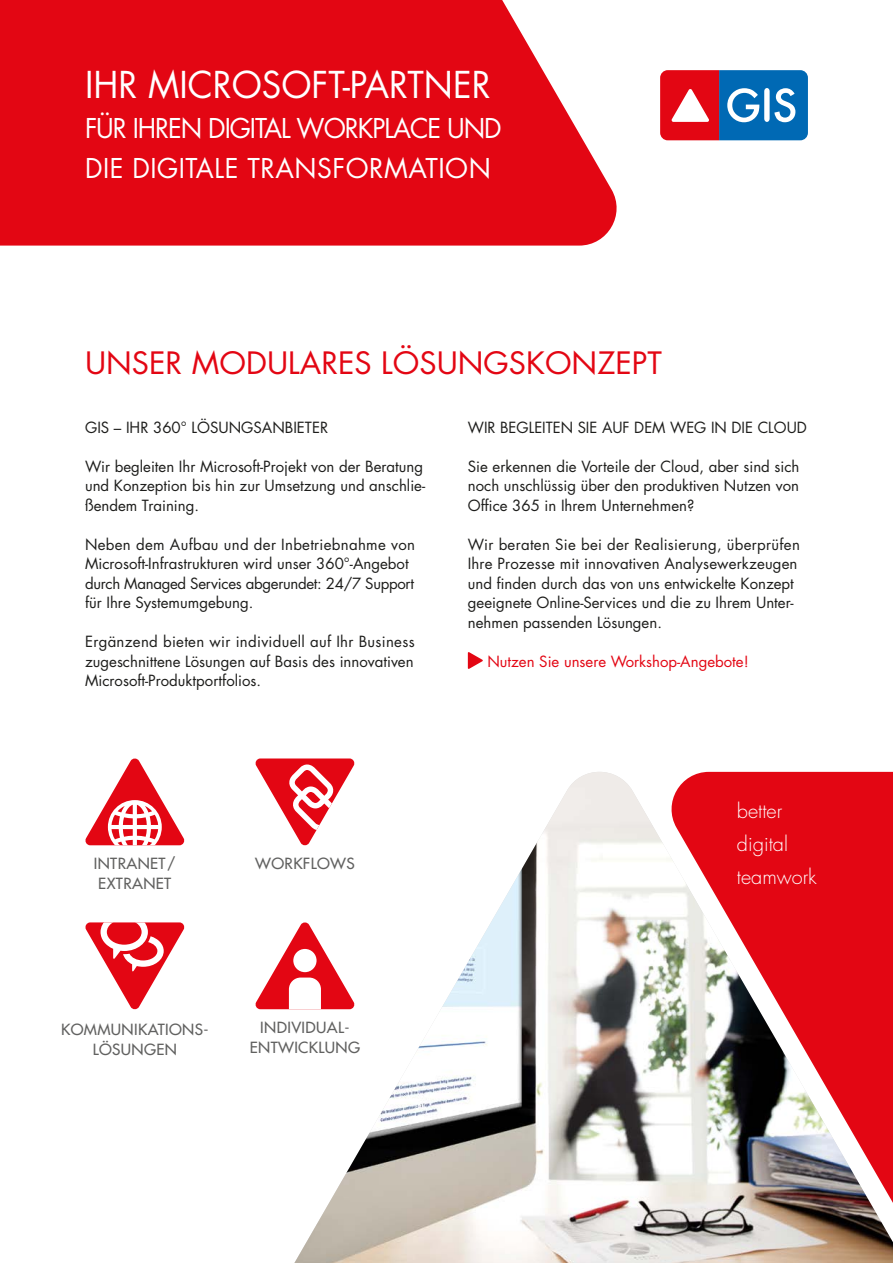
<style>
.page{position:relative;width:893px;height:1263px;background:#fff}
.page>*{position:absolute;margin:0;border:0;box-sizing:border-box;transform-origin:0 0}
.t1{font:36px "Futura";color:#fff}
.t2{font:30px "Futura";color:#e30613}
.t3{font:26.55px/39.9px "Futura";letter-spacing:-.04em;color:#fff}
.t4{font:300 19.95px/33.2px "Futura";color:#fff}
.t5{font:15px/19.5px "Futura";color:#1d1d1b}
.t6{font:15px/19.5px "Futura";letter-spacing:.025em;color:#616160;text-align:center}
.t7{font:15px "Futura";color:#e30613}
</style>
<div class="page">
<svg style="left:468px;top:652px;width:15px;height:17px"></svg>
<svg style="left:85px;top:758px;width:100px;height:87px"></svg>
<svg style="left:85px;top:922px;width:100px;height:88px"></svg>
<svg style="left:255px;top:758px;width:100px;height:8px"></svg>
<svg style="left:660px;top:70px;width:148px;height:70px;background:#76608a"></svg>
<svg style="left:255px;top:766px;width:638px;height:244px"></svg>
<img style="left:294px;top:772px;width:599px;height:491px">
<svg style="left:0;top:0;width:617px;height:246px;background:#e51925"></svg>
<h1 class="t1" style="left:85px;top:62px;width:407px">IHR MICROSOFT-PARTNER</h1>
<h3 class="t3" style="left:85px;top:108px;width:418px">FÜR IHREN DIGITAL WORKPLACE UND<br>DIE DIGITALE TRANSFORMATION</h3>
<h2 class="t2" style="left:85px;top:344px;width:578px">UNSER MODULARES LÖSUNGSKONZEPT</h2>
<p class="t5" style="left:85px;top:417px;width:245px">GIS – IHR 360° LÖSUNGSANBIETER</p>
<p class="t5" style="left:85px;top:456px;width:342px">Wir begleiten Ihr Microsoft-Projekt von der Beratung und Konzeption bis hin zur Umsetzung und anschlie&shy;ßendem Training.</p>
<p class="t5" style="left:85px;top:534px;width:331px">Neben dem Aufbau und der Inbetriebnahme von Microsoft-Infrastrukturen wird unser 360°-Angebot durch Managed Services abgerundet: 24/7 Support für Ihre Systemumgebung.</p>
<p class="t5" style="left:85px;top:632px;width:331px;text-align:justify">Ergänzend bieten wir individuell auf Ihr Business zugeschnittene Lösungen auf Basis des innovativen Microsoft-Produktportfolios.</p>
<p class="t5" style="left:468px;top:417px;width:341px">WIR BEGLEITEN SIE AUF DEM WEG IN DIE CLOUD</p>
<p class="t5" style="left:468px;top:456px;width:333px;text-align:justify">Sie erkennen die Vorteile der Cloud, aber sind sich noch unschlüssig über den produktiven Nutzen von Office 365 in Ihrem Unternehmen?</p>
<p class="t5" style="left:468px;top:534px;width:334px">Wir beraten Sie bei der Realisierung, überprüfen Ihre Prozesse mit innovativen Analysewerkzeugen und finden durch das von uns entwickelte Konzept geeignete Online-Services und die zu Ihrem Unter&shy;nehmen passenden Lösungen.</p>
<p class="t7" style="left:487px;top:651px;width:263px">Nutzen Sie unsere Workshop-Angebote!</p>
<p class="t6" style="left:94px;top:854px;width:83px;text-align:left">INTRANET/<br>EXTRANET</p>
<p class="t6" style="left:255px;top:854px;width:101px">WORKFLOWS</p>
<h3 class="t4" style="left:737px;top:795px;width:81px">better digital teamwork</h3>
<p class="t6" style="left:61px;top:1020px;width:149px">KOMMUNIKATIONS-<br>LÖSUNGEN</p>
<p class="t6" style="left:250px;top:1018px;width:112px">INDIVIDUAL-<br>ENTWICKLUNG</p>
</div>
